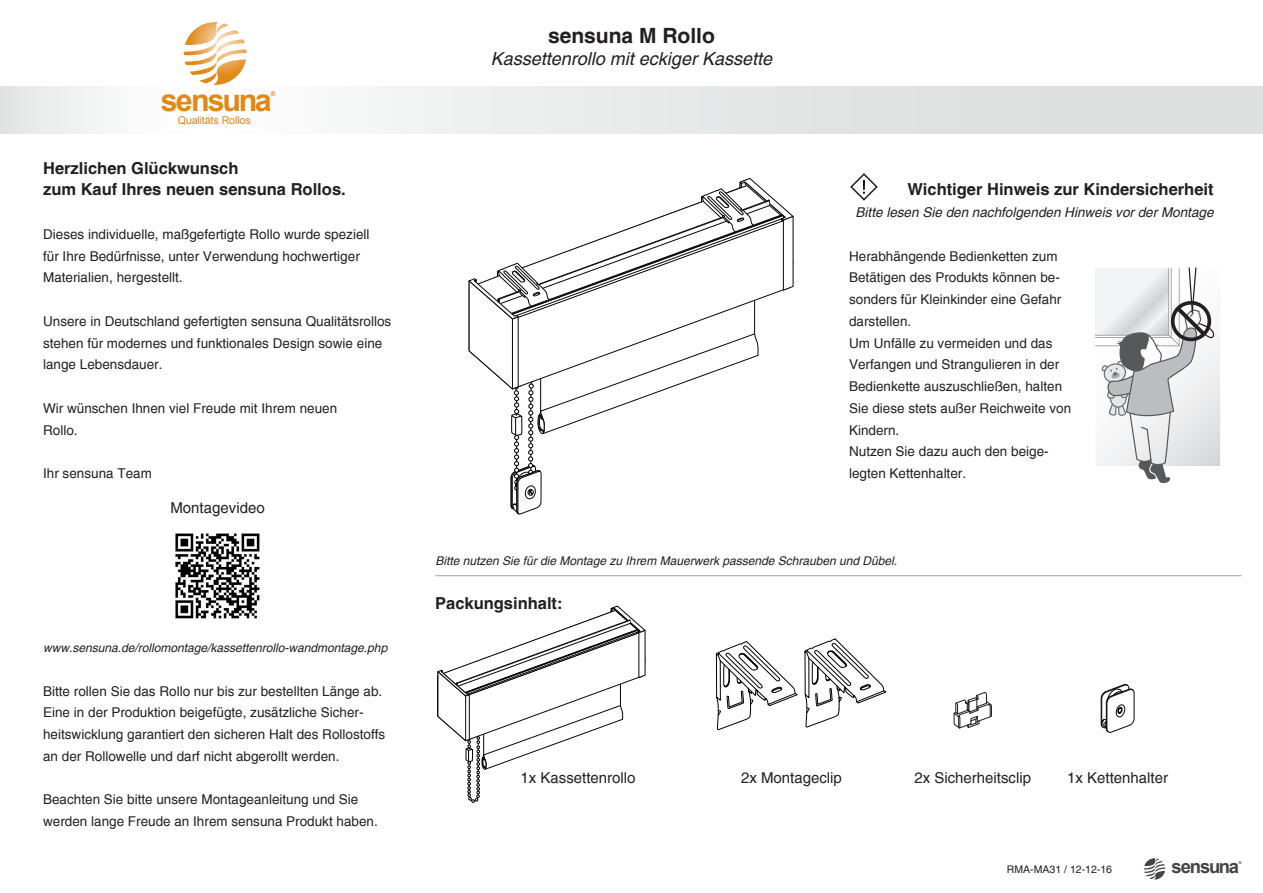
<style>
.page{position:relative;width:1263px;height:893px;background:#fff}
.page>*{position:absolute;margin:0;border:0;box-sizing:border-box;transform-origin:0 0}
.t1{font:700 30.45px "Arial";letter-spacing:-.065em;color:#e28817}
.t2{font:700 21px "Helvetica";color:#231f20}
.t3{font:700 18.45px "Arial";letter-spacing:-.07em;color:#444}
.t4{font:italic 18px "Helvetica";color:#231f20}
.t5{font:700 16.5px "Helvetica";color:#231f20}
.t6{font:15px "Helvetica";color:#231f20}
.t7{font:13.5px/21.8px "Helvetica";color:#231f20}
.t8{font:italic 13.5px "Helvetica";color:#231f20}
.t9{font:italic 12px "Helvetica";color:#231f20}
.t10{font:10.8px "Arial";letter-spacing:-.02em;color:#e28817}
.t11{font:10.5px "Helvetica";color:#231f20}
.t12{font:700 6.45px "Arial";color:#e28817}
.t13{font:700 3.9px "Arial";color:#444}
</style>
<div class="page">
<svg style="left:0;top:87px;width:1263px;height:46px"></svg>
<svg style="left:184px;top:35px;width:59px;height:50px"></svg>
<svg style="left:189px;top:8px;width:67px;height:67px"></svg>
<svg style="left:1144px;top:858px;width:21px;height:21px"></svg>
<svg style="left:437px;top:606px;width:209px;height:197px"></svg>
<hr style="left:435px;top:575px;width:807px;height:1px;background:#a4a7a7">
<svg style="left:468px;top:178px;width:326px;height:337px"></svg>
<svg style="left:716px;top:641px;width:82px;height:89px"></svg>
<svg style="left:804px;top:638px;width:82px;height:89px"></svg>
<svg style="left:1101px;top:684px;width:33px;height:49px"></svg>
<svg style="left:953px;top:692px;width:39px;height:37px"></svg>
<svg style="left:1095px;top:267px;width:125px;height:217px"></svg>
<svg style="left:850px;top:173px;width:28px;height:28px"></svg>
<img style="left:175px;top:533px;width:85px;height:86px">
<p class="t12" style="left:271px;top:89px;width:6px">®</p>
<h1 class="t1" style="left:161px;top:80px;width:113px">sensuna</h1>
<p class="t10" style="left:178px;top:113px;width:74px">Qualitäts Rollos</p>
<p class="t5" style="left:43px;top:158px;width:197px">Herzlichen Glückwunsch</p>
<p class="t5" style="left:43px;top:179px;width:304px">zum Kauf Ihres neuen sensuna Rollos.</p>
<p class="t7" style="left:43px;top:223px;width:328px">Dieses individuelle, maßgefertigte Rollo wurde speziell</p>
<p class="t7" style="left:43px;top:245px;width:318px">für Ihre Bedürfnisse, unter Verwendung hochwertiger<br>Materialien, hergestellt.</p>
<p class="t7" style="left:43px;top:310px;width:350px">Unsere in Deutschland gefertigten sensuna Qualitätsrollos stehen für modernes und funktionales Design sowie eine lange Lebensdauer.</p>
<p class="t7" style="left:43px;top:397px;width:296px">Wir wünschen Ihnen viel Freude mit Ihrem neuen</p>
<p class="t7" style="left:43px;top:419px;width:36px">Rollo.</p>
<p class="t7" style="left:43px;top:463px;width:110px">Ihr sensuna Team</p>
<p class="t6" style="left:170px;top:498px;width:96px">Montagevideo</p>
<p class="t9" style="left:43px;top:641px;width:346px">www.sensuna.de/rollomontage/kassettenrollo-wandmontage.php</p>
<p class="t7" style="left:43px;top:680px;width:344px">Bitte rollen Sie das Rollo nur bis zur bestellten Länge ab.<br>Eine in der Produktion beigefügte, zusätzliche Sicher&shy;heitswicklung garantiert den sicheren Halt des Rollostoffs an der Rollowelle und darf nicht abgerollt werden.</p>
<p class="t7" style="left:43px;top:789px;width:336px">Beachten Sie bitte unsere Montageanleitung und Sie werden lange Freude an Ihrem sensuna Produkt haben.</p>
<p class="t2" style="left:548px;top:23px;width:168px">sensuna M Rollo</p>
<p class="t4" style="left:491px;top:48px;width:283px">Kassettenrollo mit eckiger Kassette</p>
<p class="t5" style="left:907px;top:179px;width:308px">Wichtiger Hinweis zur Kindersicherheit</p>
<p class="t8" style="left:856px;top:204px;width:359px">Bitte lesen Sie den nachfolgenden Hinweis vor der Montage</p>
<p class="t7" style="left:849px;top:245px;width:210px">Herabhängende Bedienketten zum</p>
<p class="t7" style="left:849px;top:267px;width:214px">Betätigen des Produkts können be&shy;sonders für Kleinkinder eine Gefahr</p>
<p class="t7" style="left:849px;top:310px;width:64px">darstellen.</p>
<p class="t7" style="left:849px;top:332px;width:224px">Um Unfälle zu vermeiden und das<br>Verfangen und Strangulieren in der<br>Bedienkette auszuschließen, halten<br>Sie diese stets außer Reichweite von<br>Kindern.</p>
<p class="t7" style="left:849px;top:441px;width:201px">Nutzen Sie dazu auch den beige&shy;legten Kettenhalter.</p>
<p class="t9" style="left:435px;top:554px;width:463px">Bitte nutzen Sie für die Montage zu Ihrem Mauerwerk passende Schrauben und Dübel.</p>
<p class="t5" style="left:435px;top:593px;width:129px">Packungsinhalt:</p>
<p class="t6" style="left:520px;top:769px;width:117px">1x Kassettenrollo</p>
<p class="t6" style="left:741px;top:769px;width:102px">2x Montageclip</p>
<p class="t6" style="left:914px;top:769px;width:118px">2x Sicherheitsclip</p>
<p class="t6" style="left:1067px;top:769px;width:102px">1x Kettenhalter</p>
<p class="t11" style="left:1007px;top:863px;width:107px">RMA-MA31 / 12-12-16</p>
<p class="t13" style="left:1239px;top:860px;width:4px">®</p>
<h3 class="t3" style="left:1171px;top:855px;width:69px">sensuna</h3>
</div>
